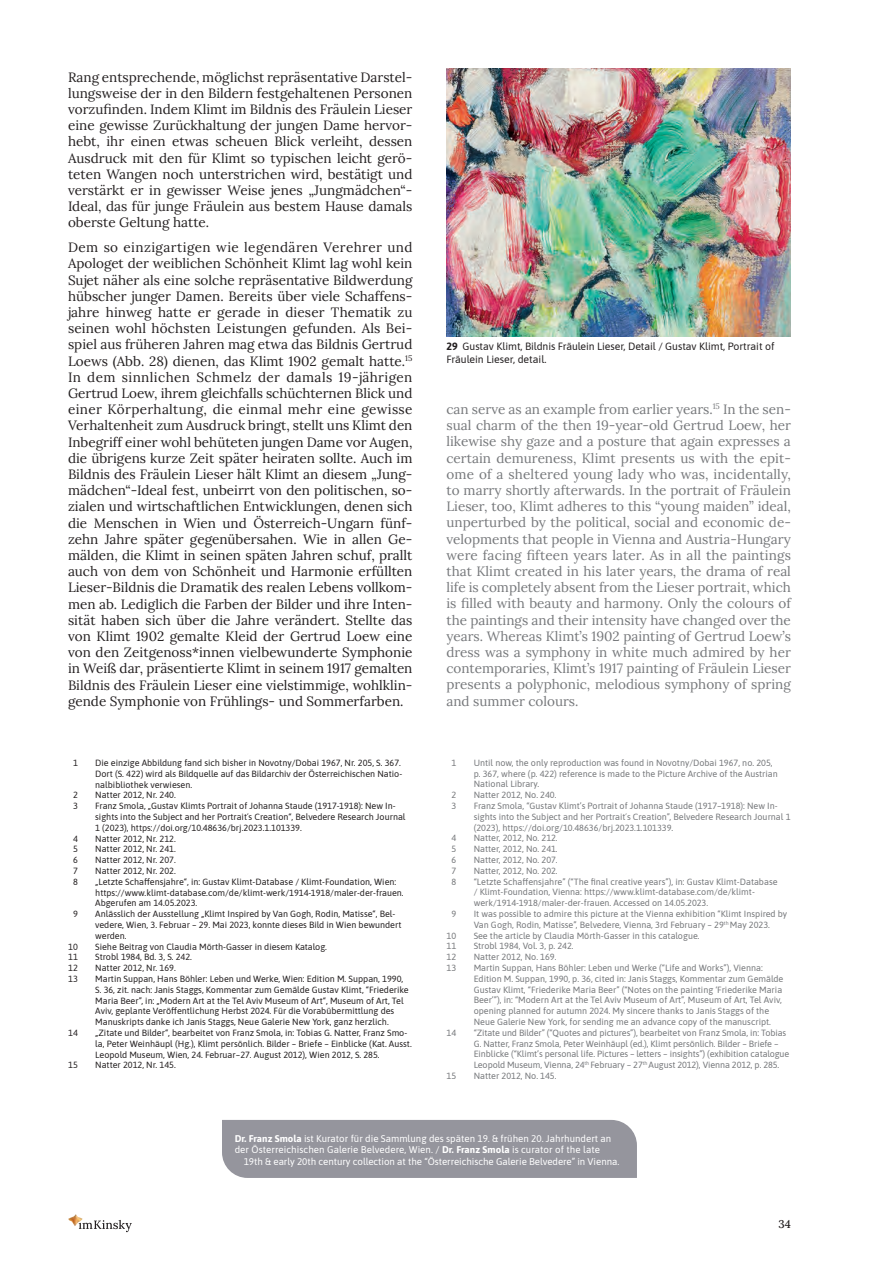
<style>
.page{position:relative;width:893px;height:1263px;background:#fff}
.page>*{position:absolute;margin:0;border:0;box-sizing:border-box;transform-origin:0 0}
.t1{font:13.5px/16.2px "Lora";color:#231f20;text-align:justify}
.t2{font:13.5px/16.2px "Lora";color:#76787b;text-align:justify}
.t3{font:11.25px "Lora";color:#231f20}
.t4{font:10.5px/12.6px "Asap";letter-spacing:-.005em;color:#231f20}
.t5{font:9.75px/11.7px "Asap";color:#fff}
.t6{font:9px/10.8px "Asap";color:#76787b}
.t7{font:9px/10.8px "Asap";color:#231f20}
.s1{font-weight:700}
</style>
<div class="page">
<svg style="left:74px;top:1214px;width:58px;height:18px"></svg>
<div style="left:222px;top:1120px;width:415px;height:58px;background:#95959d"></div>
<img style="left:446px;top:68px;width:345px;height:268px">
<p class="t1" style="left:68px;top:68px;width:346px">Rang entsprechende, möglichst repräsentative Darstel&shy;lungsweise der in den Bildern festgehaltenen Personen vorzufinden. Indem Klimt im Bildnis des Fräulein Lieser eine gewisse Zurückhaltung der jungen Dame hervor&shy;hebt, ihr einen etwas scheuen Blick verleiht, dessen Ausdruck mit den für Klimt so typischen leicht gerö&shy;teten Wangen noch unterstrichen wird, bestätigt und verstärkt er in gewisser Weise jenes „Jungmädchen“- Ideal, das für junge Fräulein aus bestem Hause damals oberste Geltung hatte.</p>
<p class="t1" style="left:68px;top:238px;width:346px">Dem so einzigartigen wie legendären Verehrer und Apologet der weiblichen Schönheit Klimt lag wohl kein Sujet näher als eine solche repräsentative Bildwerdung hübscher junger Damen. Bereits über viele Schaffens&shy;jahre hinweg hatte er gerade in dieser Thematik zu seinen wohl höchsten Leistungen gefunden. Als Bei&shy;spiel aus früheren Jahren mag etwa das Bildnis Gertrud Loews (Abb. 28) dienen, das Klimt 1902 gemalt hatte.<sup>15<br></sup>In dem sinnlichen Schmelz der damals 19-jährigen Gertrud Loew, ihrem gleichfalls schüchternen Blick und einer Körperhaltung, die einmal mehr eine gewisse Verhaltenheit zum Ausdruck bringt, stellt uns Klimt den Inbegriff einer wohl behüteten jungen Dame vor Augen, die übrigens kurze Zeit später heiraten sollte. Auch im Bildnis des Fräulein Lieser hält Klimt an diesem „Jung&shy;mädchen“-Ideal fest, unbeirrt von den politischen, so&shy;zialen und wirtschaftlichen Entwicklungen, denen sich die Menschen in Wien und Österreich-Ungarn fünf&shy;zehn Jahre später gegenübersahen. Wie in allen Ge&shy;mälden, die Klimt in seinen späten Jahren schuf, prallt auch von dem von Schönheit und Harmonie erfüllten Lieser-Bildnis die Dramatik des realen Lebens vollkom&shy;men ab. Lediglich die Farben der Bilder und ihre Inten&shy;sität haben sich über die Jahre verändert. Stellte das von Klimt 1902 gemalte Kleid der Gertrud Loew eine von den Zeitgenoss*innen vielbewunderte Symphonie in Weiß dar, präsentierte Klimt in seinem 1917 gemalten Bildnis des Fräulein Lieser eine vielstimmige, wohlklin&shy;gende Symphonie von Frühlings- und Sommerfarben.</p>
<p class="t7" style="left:73px;top:757px;width:6px">1</p>
<p class="t7" style="left:95px;top:757px;width:308px">Die einzige Abbildung fand sich bisher in Novotny/Dobai 1967, Nr. 205, S. 367.<br>Dort (S. 422) wird als Bildquelle auf das Bildarchiv der Österreichischen Natio&shy;nalbibliothek verwiesen.</p>
<p class="t7" style="left:73px;top:789px;width:6px">2</p>
<p class="t7" style="left:95px;top:789px;width:82px">Natter 2012, Nr. 240.</p>
<p class="t7" style="left:73px;top:800px;width:6px">3</p>
<p class="t7" style="left:95px;top:800px;width:312px">Franz Smola, „Gustav Klimts Portrait of Johanna Staude (1917-1918): New In&shy;sights into the Subject and her Portrait´s Creation“, Belvedere Research Journal<br>1 (2023), https://doi.org/10.48636/brj.2023.1.101339.</p>
<p class="t7" style="left:73px;top:833px;width:6px">4</p>
<p class="t7" style="left:95px;top:833px;width:82px">Natter 2012, Nr. 212.</p>
<p class="t7" style="left:73px;top:843px;width:6px">5</p>
<p class="t7" style="left:95px;top:843px;width:82px">Natter 2012, Nr. 241.</p>
<p class="t7" style="left:73px;top:854px;width:6px">6</p>
<p class="t7" style="left:95px;top:854px;width:82px">Natter 2012, Nr. 207.</p>
<p class="t7" style="left:73px;top:865px;width:6px">7</p>
<p class="t7" style="left:95px;top:865px;width:82px">Natter 2012, Nr. 202.</p>
<p class="t7" style="left:73px;top:876px;width:6px">8</p>
<p class="t7" style="left:95px;top:876px;width:310px">„Letzte Schaffensjahre“, in: Gustav Klimt-Database / Klimt-Foundation, Wien: https://www.klimt-database.com/de/klimt-werk/1914-1918/maler-der-frauen.<br>Abgerufen am 14.05.2023.</p>
<p class="t7" style="left:73px;top:908px;width:6px">9</p>
<p class="t7" style="left:95px;top:908px;width:308px">Anlässlich der Ausstellung „Klimt Inspired by Van Gogh, Rodin, Matisse“, Bel&shy;vedere, Wien, 3. Februar – 29. Mai 2023, konnte dieses Bild in Wien bewundert werden.</p>
<p class="t7" style="left:68px;top:941px;width:11px">10</p>
<p class="t7" style="left:95px;top:941px;width:233px">Siehe Beitrag von Claudia Mörth-Gasser in diesem Katalog.</p>
<p class="t7" style="left:68px;top:951px;width:11px">11</p>
<p class="t7" style="left:95px;top:951px;width:98px">Strobl 1984, Bd. 3, S. 242.</p>
<p class="t7" style="left:68px;top:962px;width:11px">12</p>
<p class="t7" style="left:95px;top:962px;width:82px">Natter 2012, Nr. 169.</p>
<p class="t7" style="left:68px;top:973px;width:11px">13</p>
<p class="t7" style="left:95px;top:973px;width:315px">Martin Suppan, Hans Böhler: Leben und Werke, Wien: Edition M. Suppan, 1990, S. 36, zit. nach: Janis Staggs, Kommentar zum Gemälde Gustav Klimt, “Friederike Maria Beer”, in: „Modern Art at the Tel Aviv Museum of Art“, Museum of Art, Tel Aviv, geplante Veröffentlichung Herbst 2024. Für die Vorabübermittlung des Manuskripts danke ich Janis Staggs, Neue Galerie New York, ganz herzlich.</p>
<p class="t7" style="left:68px;top:1027px;width:11px">14</p>
<p class="t7" style="left:95px;top:1027px;width:318px">„Zitate und Bilder“, bearbeitet von Franz Smola, in: Tobias G. Natter, Franz Smo&shy;la, Peter Weinhäupl (Hg.), Klimt persönlich. Bilder – Briefe – Einblicke (Kat. Ausst.<br>Leopold Museum, Wien, 24. Februar–27. August 2012), Wien 2012, S. 285.</p>
<p class="t7" style="left:68px;top:1059px;width:11px">15</p>
<p class="t7" style="left:95px;top:1059px;width:82px">Natter 2012, Nr. 145.</p>
<p class="t4" style="left:446px;top:340px;width:329px"><span class="s1">29</span> Gustav Klimt, Bildnis Fräulein Lieser, Detail / Gustav Klimt, Portrait of<br>Fräulein Lieser, detail.</p>
<p class="t2" style="left:446px;top:400px;width:346px">can serve as an example from earlier years.<sup>15</sup> In the sen&shy;sual charm of the then 19-year-old Gertrud Loew, her likewise shy gaze and a posture that again expresses a certain demureness, Klimt presents us with the epit&shy;ome of a sheltered young lady who was, incidentally, to marry shortly afterwards. In the portrait of Fräulein Lieser, too, Klimt adheres to this “young maiden” ideal, unperturbed by the political, social and economic de&shy;velopments that people in Vienna and Austria-Hungary were facing fifteen years later. As in all the paintings that Klimt created in his later years, the drama of real life is completely absent from the Lieser portrait, which is filled with beauty and harmony. Only the colours of the paintings and their intensity have changed over the years. Whereas Klimt’s 1902 painting of Gertrud Loew’s dress was a symphony in white much admired by her contemporaries, Klimt’s 1917 painting of Fräulein Lieser presents a polyphonic, melodious symphony of spring and summer colours.</p>
<p class="t6" style="left:451px;top:757px;width:6px">1</p>
<p class="t6" style="left:474px;top:757px;width:306px">Until now, the only reproduction was found in Novotny/Dobai 1967, no. 205, p. 367, where (p. 422) reference is made to the Picture Archive of the Austrian<br>National Library.</p>
<p class="t6" style="left:451px;top:789px;width:6px">2</p>
<p class="t6" style="left:474px;top:789px;width:84px">Natter 2012, No. 240.</p>
<p class="t6" style="left:451px;top:800px;width:6px">3</p>
<p class="t6" style="left:474px;top:800px;width:318px">Franz Smola, “Gustav Klimt’s Portrait of Johanna Staude (1917–1918): New In&shy;sights into the Subject and her Portrait´s Creation”, Belvedere Research Journal 1 (2023), https://doi.org/10.48636/brj.2023.1.101339.</p>
<p class="t6" style="left:451px;top:832px;width:6px">4</p>
<p class="t6" style="left:474px;top:832px;width:86px">Natter, 2012, No. 212.</p>
<p class="t6" style="left:451px;top:843px;width:6px">5</p>
<p class="t6" style="left:474px;top:843px;width:86px">Natter, 2012, No. 241.</p>
<p class="t6" style="left:451px;top:854px;width:6px">6</p>
<p class="t6" style="left:474px;top:854px;width:86px">Natter, 2012, No. 207.</p>
<p class="t6" style="left:451px;top:865px;width:6px">7</p>
<p class="t6" style="left:474px;top:865px;width:86px">Natter, 2012, No. 202.</p>
<p class="t6" style="left:451px;top:875px;width:6px">8</p>
<p class="t6" style="left:474px;top:875px;width:305px">“Letzte Schaffensjahre” (“The final creative years”), in: Gustav Klimt-Database / Klimt-Foundation, Vienna: https://www.klimt-database.com/de/klimt&shy;werk/1914-1918/maler-der-frauen. Accessed on 14.05.2023.</p>
<p class="t6" style="left:451px;top:908px;width:6px">9</p>
<p class="t6" style="left:474px;top:908px;width:315px">It was possible to admire this picture at the Vienna exhibition “Klimt Inspired by<br>Van Gogh, Rodin, Matisse”, Belvedere, Vienna, 3rd February – 29<sup>th</sup> May 2023.</p>
<p class="t6" style="left:447px;top:929px;width:11px">10</p>
<p class="t6" style="left:474px;top:929px;width:227px">See the article by Claudia Mörth-Gasser in this catalogue.</p>
<p class="t6" style="left:447px;top:940px;width:11px">11</p>
<p class="t6" style="left:474px;top:940px;width:101px">Strobl 1984, Vol. 3, p. 242.</p>
<p class="t6" style="left:447px;top:951px;width:11px">12</p>
<p class="t6" style="left:474px;top:951px;width:84px">Natter 2012, No. 169.</p>
<p class="t6" style="left:447px;top:962px;width:11px">13</p>
<p class="t6" style="left:474px;top:962px;width:311px">Martin Suppan, Hans Böhler: Leben und Werke (“Life and Works”), Vienna:<br>Edition M. Suppan, 1990, p. 36, cited in: Janis Staggs, Kommentar zum Gemälde Gustav Klimt, “Friederike Maria Beer” (“Notes on the painting ‘Friederike Maria Beer’”), in: “Modern Art at the Tel Aviv Museum of Art”, Museum of Art, Tel Aviv, opening planned for autumn 2024. My sincere thanks to Janis Staggs of the Neue Galerie New York, for sending me an advance copy of the manuscript.</p>
<p class="t6" style="left:447px;top:1027px;width:11px">14</p>
<p class="t6" style="left:474px;top:1027px;width:317px">“Zitate und Bilder” (“Quotes and pictures”), bearbeitet von Franz Smola, in: Tobias G. Natter, Franz Smola, Peter Weinhäupl (ed.), Klimt persönlich. Bilder – Briefe – Einblicke (“Klimt’s personal life. Pictures – letters – insights”) (exhibition catalogue Leopold Museum, Vienna, 24<sup>th</sup> February – 27<sup>th</sup> August 2012), Vienna 2012, p. 285.</p>
<p class="t6" style="left:447px;top:1070px;width:11px">15</p>
<p class="t6" style="left:474px;top:1070px;width:84px">Natter 2012, No. 145.</p>
<p class="t5" style="left:235px;top:1132px;width:378px"><span class="s1">Dr. Franz Smola</span> ist Kurator für die Sammlung des späten 19. &amp; frühen 20. Jahrhundert an der Österreichischen Galerie Belvedere, Wien. / <span class="s1">Dr. Franz Smola</span> is curator of the late</p>
<p class="t5" style="left:244px;top:1155px;width:377px">19th &amp; early 20th century collection at the “Österreichische Galerie Belvedere” in Vienna.</p>
<p class="t3" style="left:778px;top:1215px;width:14px">34</p>
</div>
